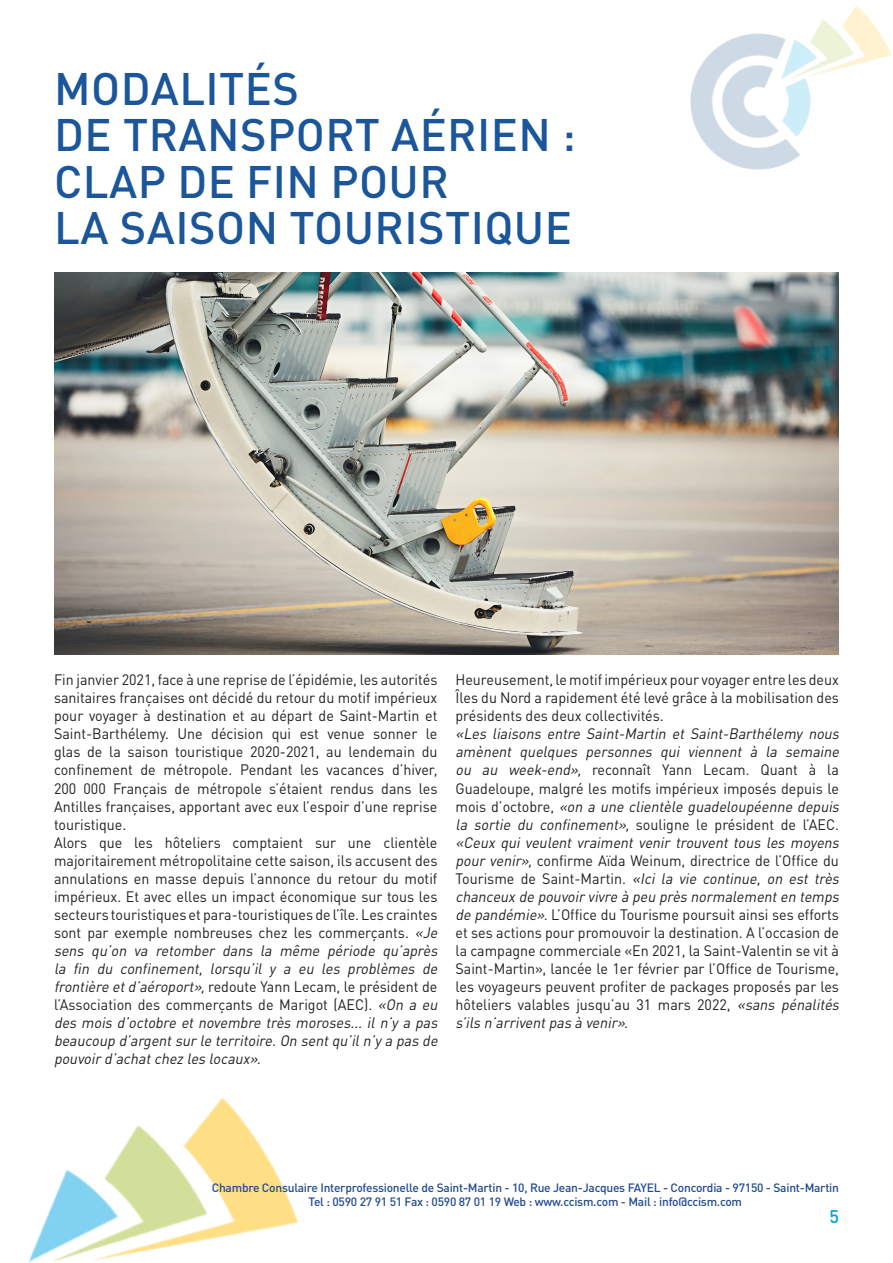
<style>
.page{position:relative;width:893px;height:1263px;background:#fff}
.page>*{position:absolute;margin:0;border:0;box-sizing:border-box;transform-origin:0 0}
.t1{font:500 45px "DINOT";letter-spacing:.01em;color:#1a5699}
.t2{font:500 18px "DINOT";color:#009ede}
.t3{font:15px/18px "DINOT";color:#231f20;text-align:justify;scale:.95 1}
.t4{font:500 12px "DINOT";letter-spacing:-.02em;color:#234b91}
.s1{font-style:italic}
</style>
<div class="page">
<img style="left:690px;top:6px;width:201px;height:164px">
<img style="left:29px;top:1098px;width:270px;height:165px">
<img style="left:54px;top:272px;width:785px;height:383px">
<p class="t1" style="left:54px;top:60px;width:246px">MODALITÉS</p>
<p class="t1" style="left:54px;top:106px;width:523px">DE TRANSPORT AÉRIEN :</p>
<p class="t1" style="left:54px;top:153px;width:396px">CLAP DE FIN POUR</p>
<p class="t1" style="left:54px;top:199px;width:519px">LA SAISON TOURISTIQUE</p>
<p class="t3" style="left:54px;top:671px;width:405px">Fin janvier 2021, face à une reprise de l’épidémie, les autorités sanitaires françaises ont décidé du retour du motif impérieux pour voyager à destination et au départ de Saint-Martin et Saint-Barthélemy. Une décision qui est venue sonner le glas de la saison touristique 2020-2021, au lendemain du confinement de métropole. Pendant les vacances d’hiver, 200 000 Français de métropole s’étaient rendus dans les Antilles françaises, apportant avec eux l’espoir d’une reprise touristique.</p>
<p class="t3" style="left:54px;top:833px;width:409px;text-align:left">Alors que les hôteliers comptaient sur une clientèle majoritairement métropolitaine cette saison, ils accusent des annulations en masse depuis l’annonce du retour du motif impérieux. Et avec elles un impact économique sur tous les secteurs touristiques et para-touristiques de l’île. Les craintes sont par exemple nombreuses chez les commerçants. <span class="s1">«Je sens qu’on va retomber dans la même période qu’après la fin du confinement, lorsqu’il y a eu les problèmes de frontière etd’aéroport»,</span>redoute Yann Lecam, le président de l’Association des commerçants de Marigot (AEC). <span class="s1">«On a eu des mois d’octobre et novembre très moroses... il n’y a pas beaucoup d’argentsur le territoire.On sentqu’iln’y a pas de pouvoir d’achatchez les locaux».</span></p>
<p class="t3" style="left:455px;top:671px;width:405px">Heureusement, le motif impérieux pour voyager entre les deux Îles du Nord a rapidement été levé grâce à la mobilisation des présidents des deux collectivités.</p>
<p class="t3" style="left:455px;top:725px;width:409px;text-align:left"><span class="s1">«Les liaisons entre Saint-Martin et Saint-Barthélemy nous amènent quelques personnes qui viennent à la semaine ou au week-end»,</span> reconnaît Yann Lecam. Quant à la Guadeloupe, malgré les motifs impérieux imposés depuis le m o i s d ’ o c t o b re , <span class="s1">«on a une clientèle guadeloupéenne depuis la sortie du confinement»,</span> souligne le président de l’AEC. <span class="s1">«Ceux qui veulent vraiment venir trouvent tous les moyens pour venir»,</span> confirme Aïda Weinum, directrice de l’Office du Tourisme de Saint-Martin. <span class="s1">«Ici la vie continue, on est très chanceux de pouvoir vivre à peu près normalementen temps de pandémie».</span>L’Office du Tourisme poursuit ainsi ses efforts et ses actions pour promouvoir la destination. A l’occasion de la campagne commerciale «En 2021, la Saint-Valentin se vit à Saint-Martin», lancée le 1er février par l’Office de Tourisme, les voyageurs peuvent profiter de packages proposés par les hôteliers valables jusqu’au 31 mars 2022, <span class="s1">«sans pénalités s’ils n’arriventpas à venir».</span></p>
<p class="t4" style="left:212px;top:1180px;width:629px">Chambre Consulaire Interprofessionelle de Saint-Martin - 10, Rue Jean-Jacques FAYEL - Concordia - 97150 - Saint-Martin</p>
<p class="t4" style="left:309px;top:1194px;width:435px">Tel : 0590 27 91 51 Fax : 0590 87 01 19 Web : www.ccism.com - Mail : info@ccism.com</p>
<p class="t2" style="left:829px;top:1205px;width:11px">5</p>
</div>
